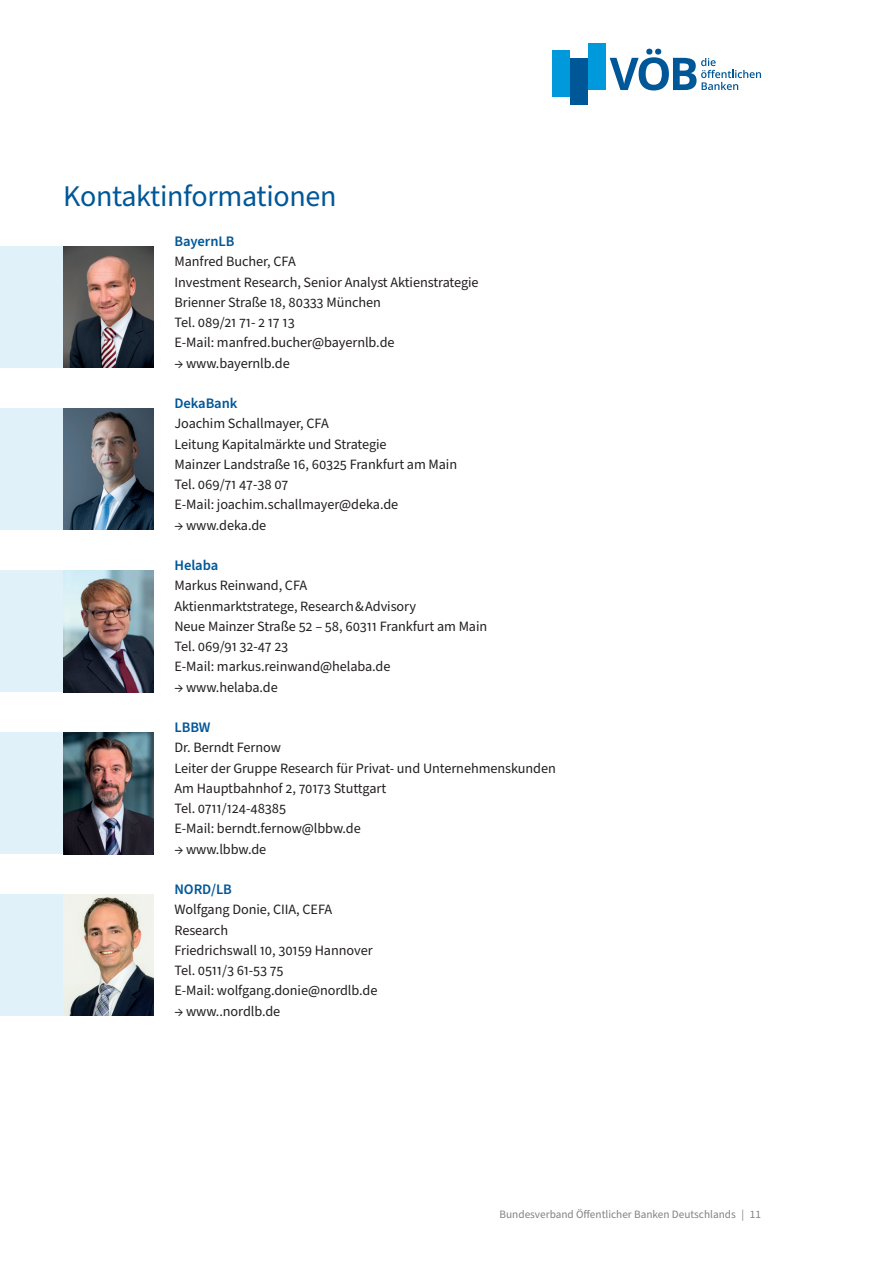
<style>
.page{position:relative;width:893px;height:1263px;background:#fff}
.page>*{position:absolute;margin:0;border:0;box-sizing:border-box;transform-origin:0 0}
._03_1_HEAD_20_22{font:30px "Source Sans Pro";letter-spacing:-.01em;color:#005798}
._05_3_Fließ_Head_9_7_13_5_kein_Abstan_Bla{font:600 14.55px "Source Sans Pro";letter-spacing:-.005em;color:#005798}
._05_1_Fließ_linksbündig{font:14.25px "Source Sans Pro";letter-spacing:-.005em;color:#231f20}
._05_1_Fließ_linksbündig-2{font:14.25px "Source Sans Pro";letter-spacing:-.025em;color:#231f20}
.t1{font:11.25px "Source Sans Pro";color:#808285}
</style>
<div class="page">
<div style="left:0;top:246px;width:153px;height:122px;background:#e1f1fa"></div>
<div style="left:0;top:408px;width:153px;height:122px;background:#e1f1fa"></div>
<img style="left:64px;top:246px;width:89px;height:122px">
<img style="left:64px;top:408px;width:89px;height:122px">
<div style="left:0;top:570px;width:153px;height:122px;background:#e1f1fa"></div>
<img style="left:64px;top:570px;width:89px;height:122px">
<div style="left:0;top:732px;width:153px;height:122px;background:#e1f1fa"></div>
<img style="left:64px;top:732px;width:89px;height:122px">
<div style="left:0;top:894px;width:153px;height:122px;background:#e1f1fa"></div>
<img style="left:64px;top:894px;width:89px;height:122px">
<div style="left:552px;top:51px;width:18px;height:46px;background:#0099dc"></div>
<div style="left:570px;top:58px;width:18px;height:46px;background:#005798"></div>
<div style="left:588px;top:44px;width:18px;height:46px;background:#0099dc"></div>
<svg style="left:610px;top:49px;width:151px;height:41px"></svg>
<p class="_03_1_HEAD_20_22" style="left:63px;top:176px;width:275px">Kontaktinformationen</p>
<p class="_05_3_Fließ_Head_9_7_13_5_kein_Abstan_Bla" style="left:174px;top:232px;width:61px">BayernLB</p>
<p class="_05_1_Fließ_linksbündig" style="left:174px;top:252px;width:123px">Manfred Bucher, CFA</p>
<p class="_05_1_Fließ_linksbündig" style="left:174px;top:272px;width:306px">Investment Research, Senior Analyst Aktienstrategie</p>
<p class="_05_1_Fließ_linksbündig" style="left:174px;top:293px;width:208px">Brienner Straße 18, 80333 München</p>
<p class="_05_1_Fließ_linksbündig" style="left:174px;top:313px;width:122px">Tel. 089/21 71- 2 17 13</p>
<p class="_05_1_Fließ_linksbündig" style="left:174px;top:333px;width:222px">E-Mail: manfred.bucher@bayernlb.de</p>
<p class="_05_1_Fließ_linksbündig" style="left:174px;top:353px;width:117px">→ www.bayernlb.de</p>
<p class="_05_3_Fließ_Head_9_7_13_5_kein_Abstan_Bla" style="left:174px;top:394px;width:64px">DekaBank</p>
<p class="_05_1_Fließ_linksbündig" style="left:174px;top:414px;width:156px">Joachim Schallmayer, CFA</p>
<p class="_05_1_Fließ_linksbündig" style="left:174px;top:434px;width:214px">Leitung Kapitalmärkte und Strategie</p>
<p class="_05_1_Fließ_linksbündig" style="left:174px;top:455px;width:284px">Mainzer Landstraße 16, 60325 Frankfurt am Main</p>
<p class="_05_1_Fließ_linksbündig" style="left:174px;top:475px;width:115px">Tel. 069/71 47-38 07</p>
<p class="_05_1_Fließ_linksbündig" style="left:174px;top:495px;width:225px">E-Mail: joachim.schallmayer@deka.de</p>
<p class="_05_1_Fließ_linksbündig" style="left:174px;top:515px;width:93px">→ www.deka.de</p>
<p class="_05_3_Fließ_Head_9_7_13_5_kein_Abstan_Bla" style="left:174px;top:556px;width:45px">Helaba</p>
<p class="_05_1_Fließ_linksbündig" style="left:174px;top:576px;width:134px">Markus Reinwand, CFA</p>
<p class="_05_1_Fließ_linksbündig" style="left:174px;top:596px;width:243px">Aktienmarktstratege, Research &amp; Advisory</p>
<p class="_05_1_Fließ_linksbündig" style="left:174px;top:617px;width:314px">Neue Mainzer Straße 52 – 58, 60311 Frankfurt am Main</p>
<p class="_05_1_Fließ_linksbündig" style="left:174px;top:637px;width:115px">Tel. 069/91 32-47 23</p>
<p class="_05_1_Fließ_linksbündig" style="left:174px;top:657px;width:217px">E-Mail: markus.reinwand@helaba.de</p>
<p class="_05_1_Fließ_linksbündig" style="left:174px;top:677px;width:105px">→ www.helaba.de</p>
<p class="_05_3_Fließ_Head_9_7_13_5_kein_Abstan_Bla" style="left:174px;top:718px;width:38px">LBBW</p>
<p class="_05_1_Fließ_linksbündig" style="left:174px;top:738px;width:108px">Dr. Berndt Fernow</p>
<p class="_05_1_Fließ_linksbündig" style="left:174px;top:758px;width:383px">Leiter der Gruppe Research für Privat- und Unternehmenskunden</p>
<p class="_05_1_Fließ_linksbündig" style="left:174px;top:779px;width:213px">Am Hauptbahnhof 2, 70173 Stuttgart</p>
<p class="_05_1_Fließ_linksbündig" style="left:174px;top:799px;width:113px">Tel. 0711/124-48385</p>
<p class="_05_1_Fließ_linksbündig" style="left:174px;top:819px;width:188px">E-Mail: berndt.fernow@lbbw.de</p>
<p class="_05_1_Fließ_linksbündig" style="left:174px;top:839px;width:93px">→ www.lbbw.de</p>
<p class="_05_3_Fließ_Head_9_7_13_5_kein_Abstan_Bla" style="left:174px;top:880px;width:59px">NORD/LB</p>
<p class="_05_1_Fließ_linksbündig" style="left:174px;top:900px;width:159px">Wolfgang Donie, CIIA, CEFA</p>
<p class="_05_1_Fließ_linksbündig" style="left:174px;top:920px;width:55px">Research</p>
<p class="_05_1_Fließ_linksbündig" style="left:174px;top:941px;width:200px">Friedrichswall 10, 30159 Hannover</p>
<p class="_05_1_Fließ_linksbündig-2" style="left:174px;top:961px;width:111px">Tel. 0511/3 61-53 75</p>
<p class="_05_1_Fließ_linksbündig" style="left:174px;top:981px;width:204px">E-Mail: wolfgang.donie@nordlb.de</p>
<p class="_05_1_Fließ_linksbündig" style="left:174px;top:1001px;width:107px">→ www..nordlb.de</p>
<p class="t1" style="left:499px;top:1207px;width:263px">Bundesverband Öffentlicher Banken Deutschlands | 11</p>
</div>
